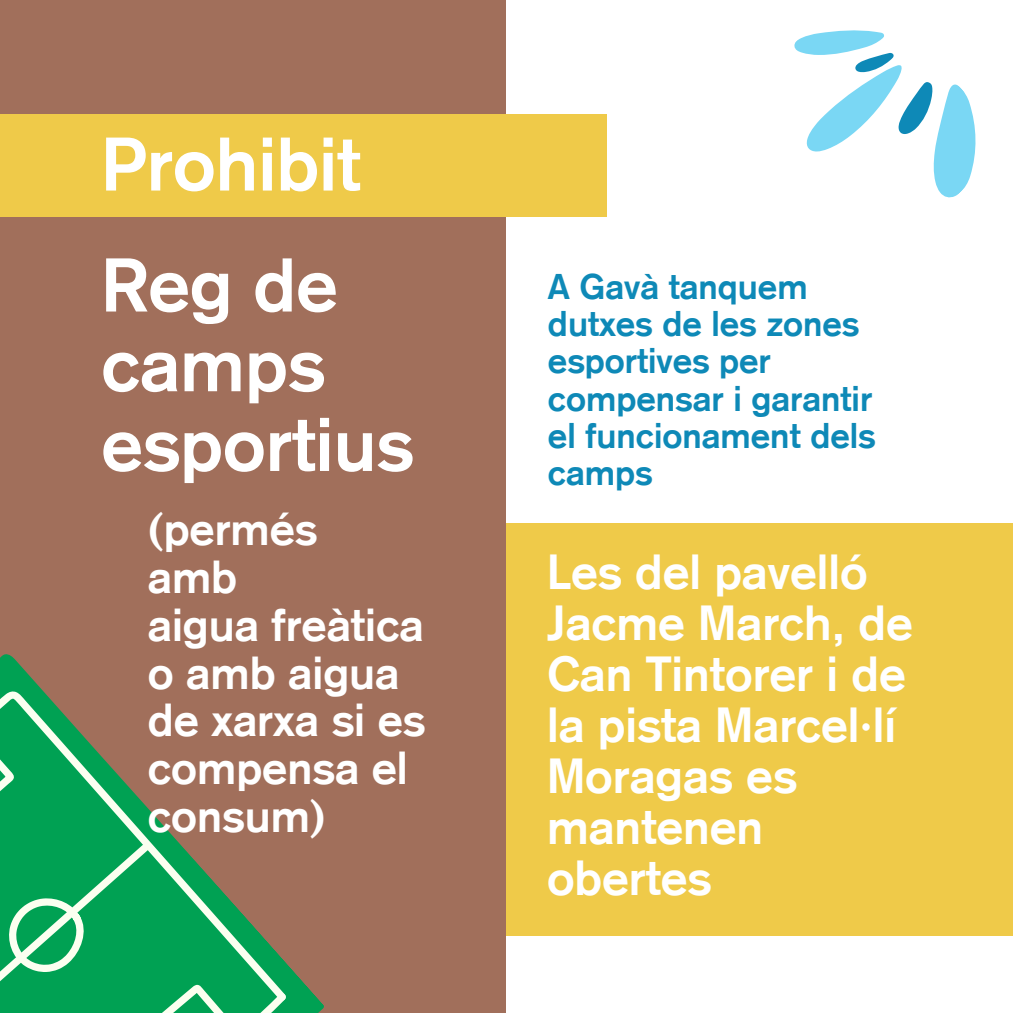
<style>
.page{position:relative;width:1013px;height:1013px;background:#fff}
.page>*{position:absolute;margin:0;border:0;box-sizing:border-box;transform-origin:0 0}
.t1{font:700 74.62px/79.8px "Akzidenz Grotesk";color:#fff}
.t2{font:700 74.38px "Akzidenz Grotesk";color:#fff}
.t3{font:700 48px/51px "Akzidenz Grotesk";color:#fff}
.t4{font:700 45.12px/47.8px "Akzidenz Grotesk";color:#fff}
.t5{font:700 34.88px/37.1px "Akzidenz Grotesk";color:#0e89b7}
</style>
<div class="page">
<div style="left:0;top:0;width:1012px;height:1012px;background:#a16f5b"></div>
<div style="left:506px;top:0;width:506px;height:1012px;background:#fff"></div>
<div style="left:506px;top:523px;width:506px;height:413px;background:#efca49"></div>
<svg style="left:794px;top:30px;width:182px;height:168px"></svg>
<svg style="left:0;top:654px;width:324px;height:358px"></svg>
<svg style="left:0;top:686px;width:289px;height:326px"></svg>
<svg style="left:0;top:723px;width:245px;height:289px"></svg>
<div style="left:0;top:115px;width:607px;height:102px;background:#efca49"></div>
<h1 class="t2" style="left:101px;top:138px;width:261px">Prohibit</h1>
<h2 class="t1" style="left:101px;top:251px;width:314px">Reg de camps esportius</h2>
<h1 class="t4" style="left:148px;top:509px;width:279px">(permés<br>amb<br>aigua freàtica o amb aigua de xarxa si es compensa el consum)</h1>
<p class="t5" style="left:548px;top:271px;width:329px">A Gavà tanquem dutxes de les zones esportives per compensar i garantir el funcionament dels camps</p>
<p class="t3" style="left:547px;top:550px;width:367px">Les del pavelló<br>Jacme March, de<br>Can Tintorer i de la pista Marcel·lí<br>Moragas es mantenen obertes</p>
</div>
